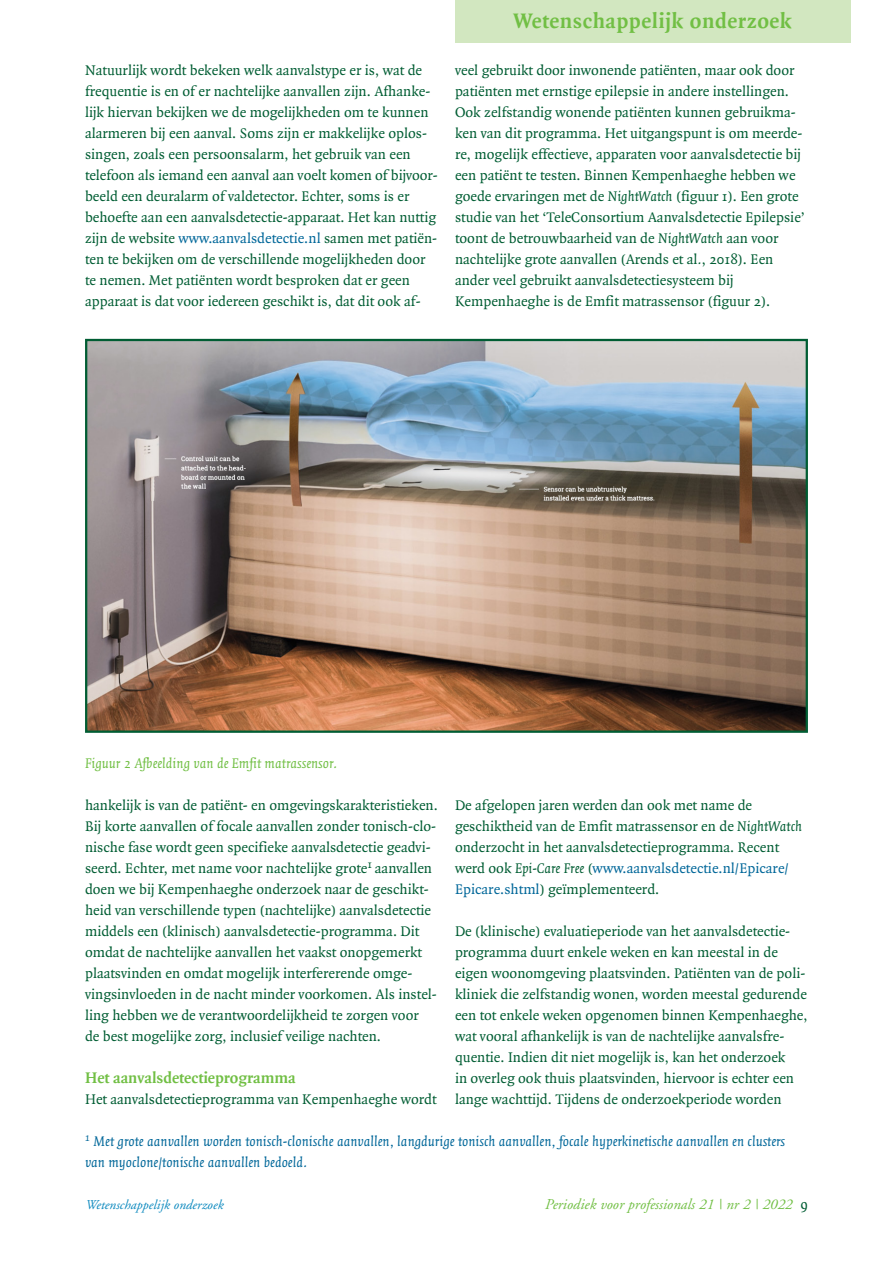
<style>
.page{position:relative;width:893px;height:1263px;background:#fff}
.page>*{position:absolute;margin:0;border:0;box-sizing:border-box;transform-origin:0 0}
._1-rubriek_pagina{font:700 22.5px "Quadraat";letter-spacing:.025em;color:#71bf44}
.tussenkop{font:700 16.5px "Quadraat";color:#71bf44}
.tekst{font:15px/21px "Quadraat";color:#005d33}
.voetnoot{font:italic 15px/21px "Quadraat";color:#006799}
.bijschrift{font:italic 15px "Quadraat";color:#71bf44}
.t1{font:italic 15px "Adobe Garamond";color:#71bf44}
.t2{font:italic 13.5px "Adobe Garamond";color:#0a88be}
.s1{color:#006799}
.s2{font-style:italic}
.s3{font-family:"Quadraat";font-style:normal;color:#005d33}
</style>
<div class="page">
<div style="left:455px;top:0;width:395px;height:43px;background:#d2e7c0"></div>
<img style="left:88px;top:342px;width:717px;height:388px">
<div style="left:85px;top:339px;width:723px;height:394px;border:2px solid #005d33"></div>
<p class="tekst" style="left:85px;top:60px;width:354px">Natuurlijk wordt bekeken welk aanvalstype er is, wat de frequentie is en of er nachtelijke aanvallen zijn. Afhanke&shy;lijk hiervan bekijken we de mogelijkheden om te kunnen alarmeren bij een aanval. Soms zijn er makkelijke oplos&shy;singen, zoals een persoonsalarm, het gebruik van een telefoon als iemand een aanval aan voelt komen of bijvoor&shy;beeld een deuralarm of valdetector. Echter, soms is er behoefte aan een aanvalsdetectie-apparaat. Het kan nuttig zijn de website <span class="s1">www.aanvalsdetectie.nl</span> samen met patiën&shy;ten te bekijken om de verschillende mogelijkheden door te nemen. Met patiënten wordt besproken dat er geen apparaat is dat voor iedereen geschikt is, dat dit ook af-</p>
<p class="_1-rubriek_pagina" style="left:513px;top:9px;width:280px">Wetenschappelijk onderzoek</p>
<p class="tekst" style="left:455px;top:60px;width:351px">veel gebruikt door inwonende patiënten, maar ook door patiënten met ernstige epilepsie in andere instellingen.<br>Ook zelfstandig wonende patiënten kunnen gebruikma&shy;ken van dit programma. Het uitgangspunt is om meerde&shy;re, mogelijk effectieve, apparaten voor aanvalsdetectie bij een patiënt te testen. Binnen Kempenhaeghe hebben we goede ervaringen met de <span class="s2">NightWatch</span> (figuur 1). Een grote studie van het ‘TeleConsortium Aanvalsdetectie Epilepsie’ toont de betrouwbaarheid van de <span class="s2">NightWatch</span> aan voor nachtelijke grote aanvallen (Arends et al<span class="s2">.</span>, 2018). Een ander veel gebruikt aanvalsdetectiesysteem bij Kempenhaeghe is de Emfit matrassensor (figuur 2).</p>
<p class="bijschrift" style="left:85px;top:755px;width:254px">Figuur 2 Afbeelding van de Emfit matrassensor.</p>
<p class="tekst" style="left:455px;top:795px;width:349px">De afgelopen jaren werden dan ook met name de geschiktheid van de Emfit matrassensor en de <span class="s2">NightWatch </span>onderzocht in het aanvalsdetectieprogramma. Recent werd ook <span class="s2">Epi-Care Free</span> (<span class="s1">www.aanvalsdetectie.nl/Epicare/ Epicare.shtml</span>) geïmplementeerd.</p>
<p class="tekst" style="left:455px;top:921px;width:354px">De (klinische) evaluatieperiode van het aanvalsdetectie&shy;programma duurt enkele weken en kan meestal in de eigen woonomgeving plaatsvinden. Patiënten van de poli&shy;kliniek die zelfstandig wonen, worden meestal gedurende een tot enkele weken opgenomen binnen Kempenhaeghe, wat vooral afhankelijk is van de nachtelijke aanvalsfre&shy;quentie. Indien dit niet mogelijk is, kan het onderzoek<br>in overleg ook thuis plaatsvinden, hiervoor is echter een lange wachttijd. Tijdens de onderzoekperiode worden</p>
<p class="voetnoot" style="left:85px;top:1131px;width:702px"><sup>1</sup> Met grote aanvallen worden tonisch-clonische aanvallen, langdurige tonisch aanvallen, focale hyperkinetische aanvallen en clusters van myoclone/tonische aanvallen bedoeld.</p>
<p class="tekst" style="left:85px;top:795px;width:354px">hankelijk is van de patiënt- en omgevingskarakteristieken.<br>Bij korte aanvallen of focale aanvallen zonder tonisch-clo&shy;nische fase wordt geen specifieke aanvalsdetectie geadvi&shy;seerd. Echter, met name voor nachtelijke grote<sup>1</sup> aanvallen doen we bij Kempenhaeghe onderzoek naar de geschikt&shy;heid van verschillende typen (nachtelijke) aanvalsdetectie middels een (klinisch) aanvalsdetectie-programma. Dit omdat de nachtelijke aanvallen het vaakst onopgemerkt plaatsvinden en omdat mogelijk interfererende omge&shy;vingsinvloeden in de nacht minder voorkomen. Als instel&shy;ling hebben we de verantwoordelijkheid te zorgen voor<br>de best mogelijke zorg, inclusief veilige nachten.</p>
<p class="tussenkop" style="left:85px;top:1069px;width:212px">Het aanvalsdetectieprogramma</p>
<p class="tekst" style="left:85px;top:1089px;width:353px">Het aanvalsdetectieprogramma van Kempenhaeghe wordt</p>
<p class="t2" style="left:85px;top:1198px;width:140px">Wetenschappelijk onderzoek</p>
<p class="t1" style="left:544px;top:1196px;width:265px">Periodiek voor professionals 21 | nr 2 | 2022 <span class="s3">9</span></p>
</div>
